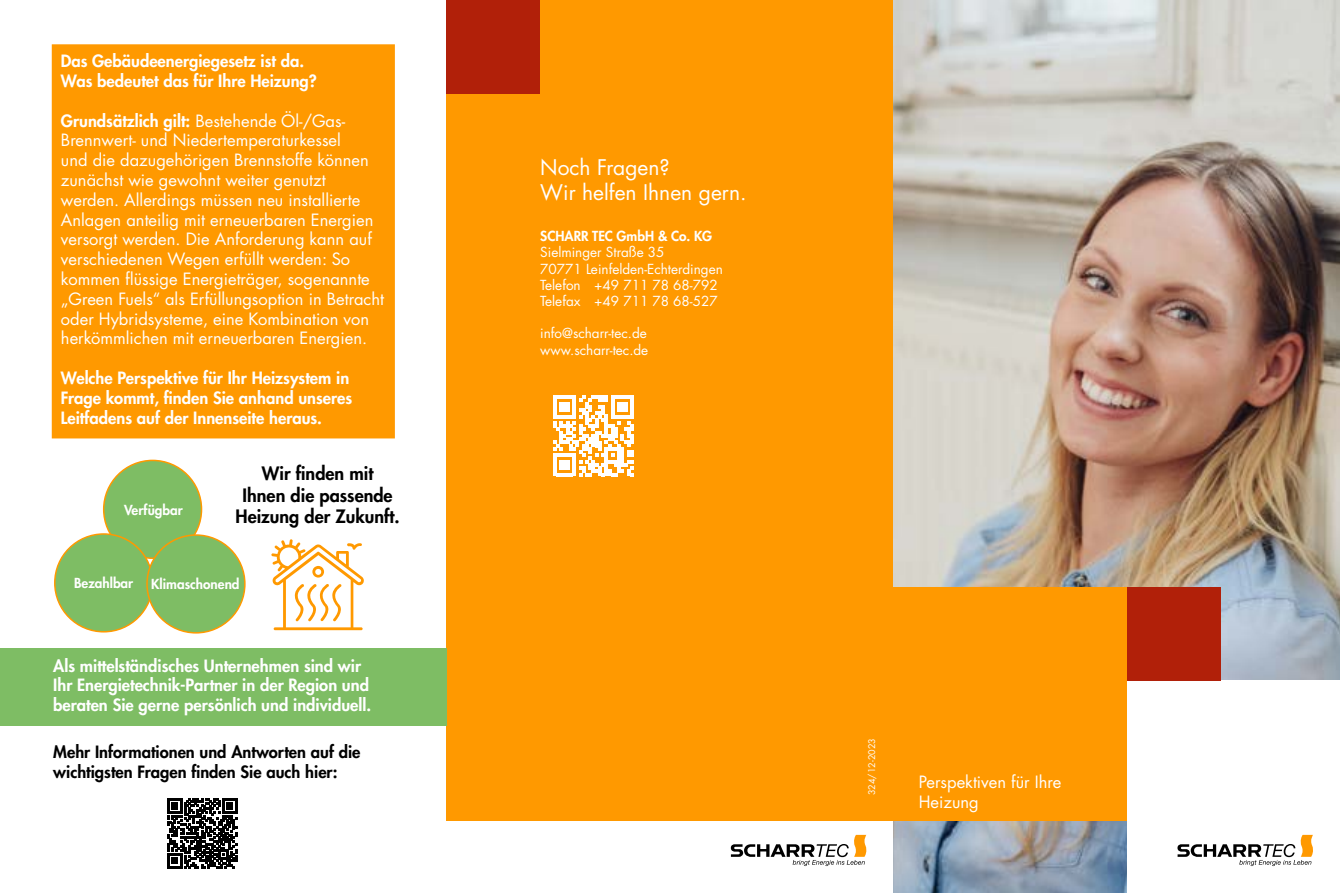
<style>
.page{position:relative;width:1340px;height:893px;background:#fff}
.page>*{position:absolute;margin:0;border:0;box-sizing:border-box;transform-origin:0 0}
.t1{font:21px/25.2px "Futura LT Pro";color:#fff}
.t2{font:800 18px/21.6px "Futura LT Pro";color:#000;text-align:center}
.t3{font:16.5px/19.8px "Futura LT Pro";color:#fff}
.t4{font:800 16.5px/19.8px "Futura LT Pro";color:#fff}
.t5{font:800 16.5px/19.8px "Futura LT Pro";color:#000}
.t6{font:13.5px/16.2px "Futura LT Pro";color:#fff}
.t7{font:800 13.5px "Futura LT Pro";color:#fff}
.t8{font:9px "Futura LT Pro";color:#fff}
.s1{font-weight:800}
</style>
<div class="page">
<img style="left:893px;top:0;width:446px;height:893px">
<div style="left:1127px;top:680px;width:212px;height:213px;background:#fff"></div>
<div style="left:1127px;top:587px;width:93px;height:93px;background:#b12009"></div>
<div style="left:893px;top:587px;width:234px;height:234px;background:#f90"></div>
<svg style="left:1177px;top:835px;width:136px;height:31px"></svg>
<div style="left:446px;top:0;width:447px;height:821px;background:#f90"></div>
<svg style="left:730px;top:835px;width:137px;height:31px"></svg>
<div style="left:446px;top:0;width:94px;height:94px;background:#b12009"></div>
<svg style="left:553px;top:396px;width:80px;height:80px"></svg>
<div style="left:52px;top:44px;width:343px;height:394px;background:#f90;border:4px solid #f90"></div>
<div style="left:104px;top:460px;width:97px;height:98px;background:#7ebd64;border-radius:50%"></div>
<div style="left:103px;top:460px;width:99px;height:99px;border:2px solid #f90;border-radius:50%"></div>
<div style="left:55px;top:534px;width:98px;height:98px;background:#7ebd64;border-radius:50%"></div>
<div style="left:54px;top:533px;width:99px;height:99px;border:2px solid #f90;border-radius:50%"></div>
<div style="left:147px;top:535px;width:98px;height:98px;background:#7ebd64;border-radius:50%"></div>
<div style="left:146px;top:534px;width:100px;height:100px;border:2px solid #f90;border-radius:50%"></div>
<div style="left:0;top:648px;width:446px;height:78px;background:#7ebd64"></div>
<svg style="left:167px;top:798px;width:70px;height:70px"></svg>
<svg style="left:271px;top:539px;width:93px;height:91px"></svg>
<p class="t4" style="left:61px;top:50px;width:257px">Das Gebäudeenergiegesetz ist da.<br>Was bedeutet das für Ihre Heizung?</p>
<p class="t3" style="left:61px;top:110px;width:325px"><span class="s1">Grundsätzlich gilt:</span> Bestehende Öl-/Gas-Brennwert- und Niedertemperaturkessel<br>und die dazugehörigen Brennstoffe können zunächst wie gewohnt weiter genutzt werden. Allerdings müssen neu installierte Anlagen anteilig mit erneuerbaren Energien versorgt werden. Die Anforderung kann auf verschiedenen Wegen erfüllt werden: So kommen flüssige Energieträger, sogenannte „Green Fuels“ als Erfüllungsoption in Betracht oder Hybridsysteme, eine Kombination von herkömmlichen mit erneuerbaren Energien.</p>
<p class="t4" style="left:61px;top:367px;width:293px">Welche Perspektive für Ihr Heizsystem in<br>Frage kommt, finden Sie anhand unseres<br>Leitfadens auf der Innenseite heraus.</p>
<p class="t7" style="left:124px;top:500px;width:60px">Verfügbar</p>
<p class="t2" style="left:235px;top:462px;width:166px">Wir finden mit<br>Ihnen die passende<br>Heizung der Zukunft.</p>
<p class="t7" style="left:74px;top:573px;width:61px">Bezahlbar</p>
<p class="t7" style="left:151px;top:574px;width:90px">Klimaschonend</p>
<p class="t4" style="left:53px;top:655px;width:319px">Als mittelständisches Unternehmen sind wir<br>Ihr Energietechnik-Partner in der Region und beraten Sie gerne persönlich und individuell.</p>
<p class="t5" style="left:53px;top:741px;width:309px">Mehr Informationen und Antworten auf die wichtigsten Fragen finden Sie auch hier:</p>
<p class="t1" style="left:540px;top:154px;width:208px">Noch Fragen?<br>Wir helfen Ihnen gern.</p>
<p class="t7" style="left:540px;top:226px;width:173px">SCHARR TEC GmbH &amp; Co. KG</p>
<p class="t6" style="left:540px;top:244px;width:184px">Sielminger Straße 35<br>70771 Leinfelden-Echterdingen<br>Telefon +49 711 78 68-792<br>Telefax +49 711 78 68-527</p>
<p class="t6" style="left:540px;top:325px;width:110px">info@scharr-tec.de www.scharr-tec.de</p>
<p class="t8" style="left:865px;top:795px;width:58px;rotate:-90deg">324/12-2023</p>
<p class="t3" style="left:918px;top:772px;width:144px">Perspektiven für Ihre<br>Heizung</p>
</div>
